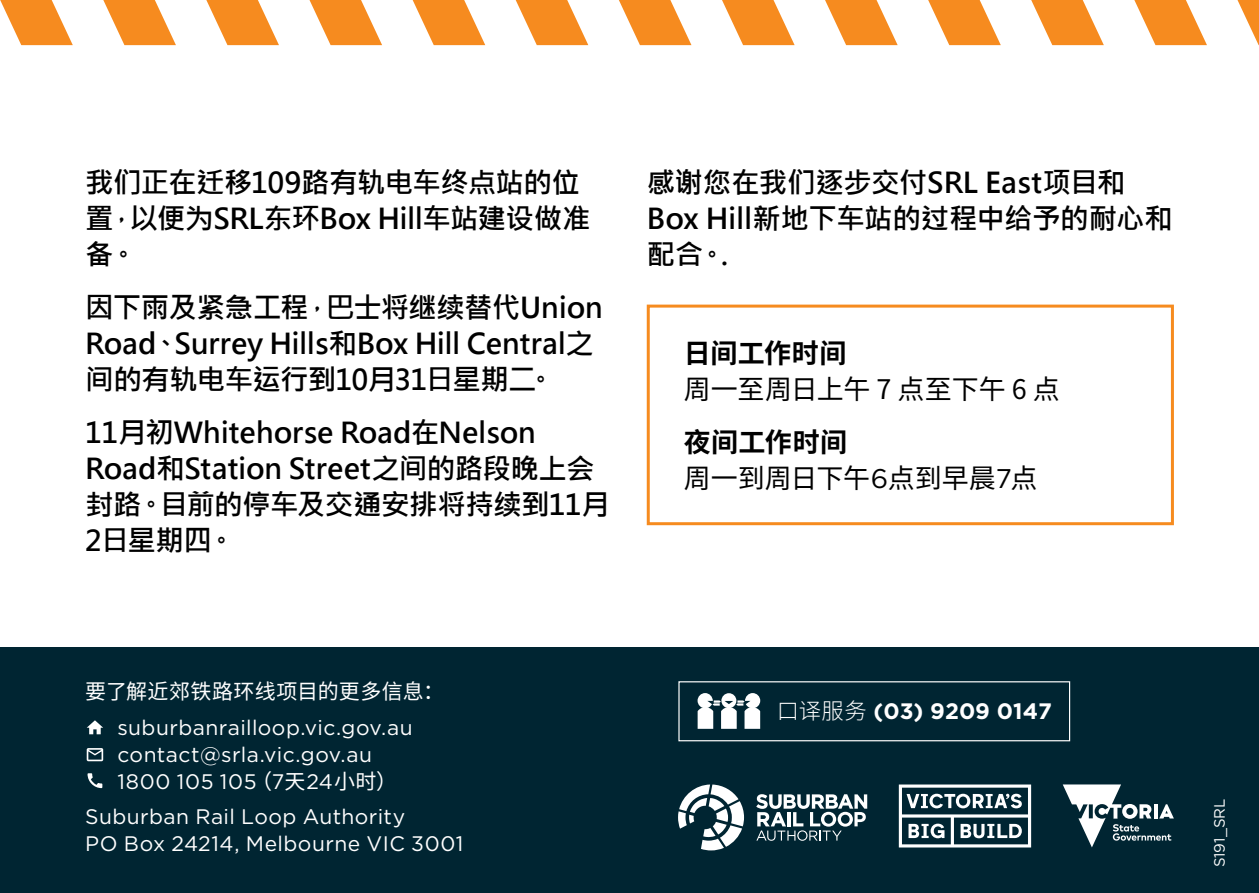
<style>
.page{position:relative;width:1259px;height:893px;background:#fff}
.page>*{position:absolute;margin:0;border:0;box-sizing:border-box;transform-origin:0 0}
.t1{font:700 28.5px/36px "Microsoft Jheng Hei";letter-spacing:-.015em;color:#000}
.Body_Copy{font:27px/36px "Noto Sans CJ Ksc";letter-spacing:-.005em;color:#000}
.t2{font:700 22.2px "Gotham";color:#fff}
.t3{font:21px/27px "Gotham";letter-spacing:.02em;color:#fff}
.t4{font:21px "Noto Sans CJ Ksc";letter-spacing:.01em;color:#fff}
.t5{font:15px "Gotham";color:#fff}
.s1{font-weight:700}
.s2{font-family:"Gotham"}
.s3{font-family:"Noto Sans CJ Ksc"}
.s4{font-family:"Noto Sans CJ Ksc";font-weight:300}
</style>
<div class="page">
<svg style="left:1134px;top:0;width:73px;height:45px"></svg>
<svg style="left:928px;top:0;width:72px;height:45px"></svg>
<svg style="left:1237px;top:0;width:22px;height:45px"></svg>
<svg style="left:1031px;top:0;width:72px;height:45px"></svg>
<svg style="left:309px;top:0;width:73px;height:45px"></svg>
<svg style="left:619px;top:0;width:72px;height:45px"></svg>
<svg style="left:0;top:0;width:73px;height:45px"></svg>
<svg style="left:722px;top:0;width:72px;height:45px"></svg>
<svg style="left:103px;top:0;width:73px;height:45px"></svg>
<svg style="left:412px;top:0;width:73px;height:45px"></svg>
<svg style="left:206px;top:0;width:73px;height:45px"></svg>
<svg style="left:515px;top:0;width:73px;height:45px"></svg>
<svg style="left:825px;top:0;width:72px;height:45px"></svg>
<div style="left:0;top:648px;width:1259px;height:245px;background:#002532"></div>
<svg style="left:899px;top:784px;width:132px;height:63px"></svg>
<svg style="left:1062px;top:784px;width:112px;height:63px"></svg>
<svg style="left:678px;top:784px;width:66px;height:66px"></svg>
<svg style="left:756px;top:794px;width:111px;height:47px"></svg>
<svg style="left:87px;top:720px;width:16px;height:14px"></svg>
<svg style="left:87px;top:748px;width:16px;height:13px"></svg>
<svg style="left:88px;top:773px;width:14px;height:15px"></svg>
<div style="left:647px;top:305px;width:527px;height:220px;border:3px solid #f68b1f"></div>
<div style="left:678px;top:681px;width:392px;height:60px;border:1px solid #fff"></div>
<svg style="left:697px;top:693px;width:63px;height:36px"></svg>
<p class="t1" style="left:85px;top:164px;width:507px">我们正在迁移109路有轨电车终点站的位置，以便为SRL东环Box Hill车站建设做准备。</p>
<p class="t1" style="left:85px;top:289px;width:519px">因下雨及紧急工程，巴士将继续替代Union<br>Road、Surrey Hills和Box Hill Central之间的有轨电车运行到10月31日星期二。</p>
<p class="t1" style="left:85px;top:414px;width:526px">11月初Whitehorse Road在Nelson<br>Road和Station Street之间的路段晚上会封路。目前的停车及交通安排将持续到11月<br>2日星期四。</p>
<p class="t1" style="left:647px;top:164px;width:527px">感谢您在我们逐步交付SRL East项目和<br>Box Hill新地下车站的过程中给予的耐心和配合。.</p>
<p class="Body_Copy" style="left:684px;top:336px;width:377px"><span class="s1">日间工作时间<br></span>周一至周日上午 7 点至下午 6 点</p>
<p class="Body_Copy" style="left:684px;top:425px;width:355px"><span class="s1">夜间工作时间<br></span>周一到周日下午<span class="s2">6</span>点到早晨<span class="s2">7</span>点</p>
<p class="t4" style="left:85px;top:680px;width:361px">要了解近郊铁路环线项目的更多信息：</p>
<p class="t3" style="left:117px;top:713px;width:297px">suburbanrailloop.vic.gov.au contact@srla.vic.gov.au<br>1800 105 105<span class="s3">（</span>7<span class="s3">天</span>24<span class="s3">小时）</span></p>
<p class="t3" style="left:85px;top:803px;width:380px">Suburban Rail Loop Authority<br>PO Box 24214, Melbourne VIC 3001</p>
<p class="t2" style="left:776px;top:697px;width:277px"><span class="s4">口译服务</span> (03) 9209 0147</p>
<p class="t5" style="left:1210px;top:867px;width:70px;rotate:-90deg">S191_SRL</p>
</div>
